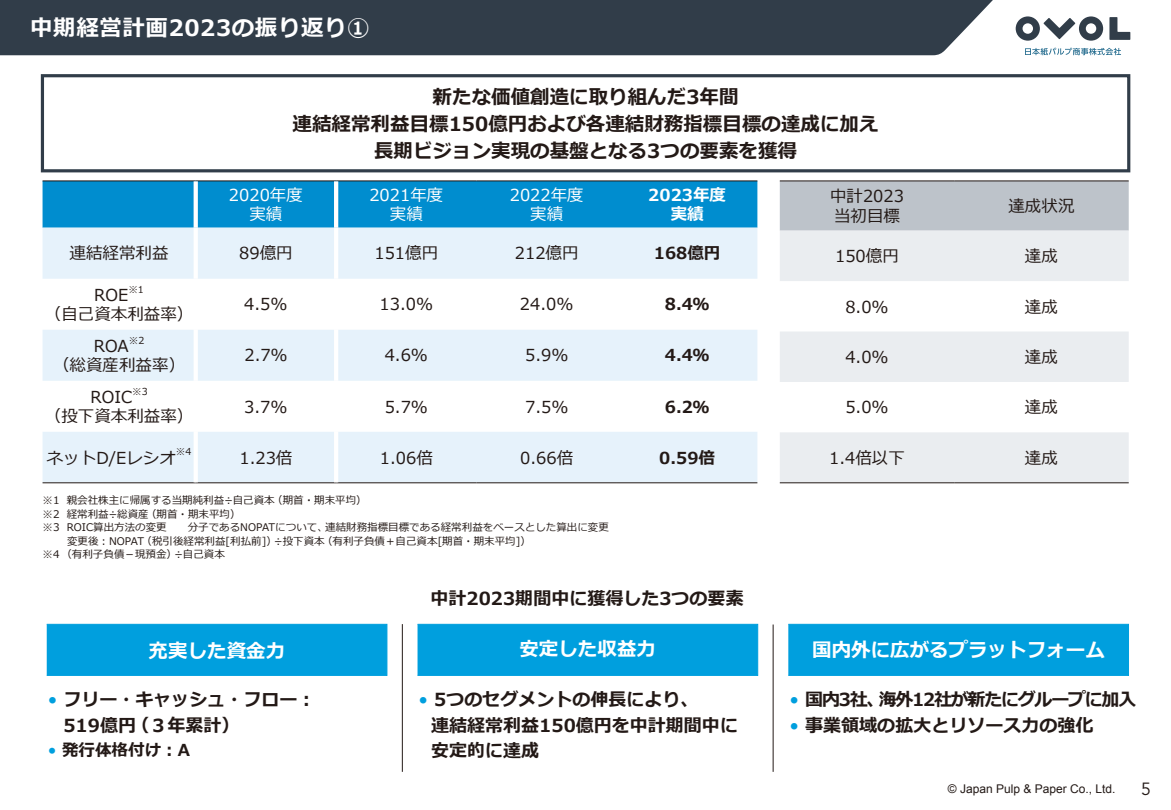
<style>
.page{position:relative;width:1171px;height:810px;background:#fff}
.page>*{position:absolute;margin:0;border:0;box-sizing:border-box;transform-origin:0 0}
.t1{font:700 22.5px "Meiryo";letter-spacing:.025em;color:#fff}
.t2{font:700 19.5px/27px "Meiryo";color:#231916;text-align:center}
.t3{font:700 19.5px "Meiryo";color:#fff}
.t4{font:700 18px/25.5px "Meiryo";color:#231916;text-align:center}
.t5{font:700 18px "Meiryo";letter-spacing:-.07em;color:#231916}
.t6{font:17.55px "Avenir LT Std";color:#231916}
.t7{font:16.5px "Meiryo";color:#231916}
.t8{font:700 16.5px "Meiryo";color:#231916}
.t9{font:16.5px/19.5px "Meiryo";color:#fff;text-align:center}
.t10{font:700 16.5px/19.5px "Meiryo";color:#fff;text-align:center}
.t11{font:12px "Arial";color:#231916}
.t12{font:10.5px/13.5px "Meiryo";color:#231916}
.t13{font:9.6px "Meiryo";color:#231916}
.s1{font-weight:400;color:#009fde}
</style>
<div class="page">
<div style="left:0;top:0;width:992px;height:55px;background:#313d49"></div>
<svg style="left:1109px;top:17px;width:21px;height:23px"></svg>
<svg style="left:1015px;top:16px;width:87px;height:25px"></svg>
<svg style="left:1025px;top:48px;width:95px;height:7px"></svg>
<svg style="left:40px;top:74px;width:1091px;height:99px"></svg>
<div style="left:43px;top:182px;width:714px;height:46px;background:#008dcf"></div>
<svg style="left:43px;top:228px;width:714px;height:254px;fill:#e6f2fb"></svg>
<hr style="left:43px;top:181px;width:153px;height:1px;background:#231916">
<hr style="left:196px;top:181px;width:140px;height:1px;background:#231916">
<hr style="left:336px;top:181px;width:140px;height:1px;background:#231916">
<hr style="left:476px;top:181px;width:141px;height:1px;background:#231916">
<hr style="left:617px;top:181px;width:140px;height:1px;background:#231916">
<hr style="left:43px;top:482px;width:153px;height:1px;background:#231916">
<hr style="left:196px;top:482px;width:140px;height:1px;background:#231916">
<hr style="left:336px;top:482px;width:140px;height:1px;background:#231916">
<hr style="left:476px;top:482px;width:141px;height:1px;background:#231916">
<hr style="left:617px;top:482px;width:140px;height:1px;background:#231916">
<div style="left:193px;top:181px;width:5px;height:47px;background:#fff"></div>
<hr style="left:334px;top:181px;width:4px;height:47px;background:#fff">
<div style="left:193px;top:228px;width:5px;height:51px;background:#fff"></div>
<hr style="left:334px;top:228px;width:4px;height:51px;background:#fff">
<div style="left:193px;top:279px;width:5px;height:51px;background:#fff"></div>
<hr style="left:334px;top:279px;width:4px;height:51px;background:#fff">
<div style="left:193px;top:330px;width:5px;height:51px;background:#fff"></div>
<hr style="left:334px;top:330px;width:4px;height:51px;background:#fff">
<div style="left:193px;top:381px;width:5px;height:51px;background:#fff"></div>
<hr style="left:334px;top:381px;width:4px;height:51px;background:#fff">
<div style="left:193px;top:432px;width:5px;height:50px;background:#fff"></div>
<hr style="left:334px;top:432px;width:4px;height:50px;background:#fff">
<div style="left:779px;top:182px;width:349px;height:49px;background:#bdc3ca"></div>
<svg style="left:780px;top:231px;width:348px;height:251px;fill:#eaedf0"></svg>
<hr style="left:779px;top:181px;width:175px;height:1px;background:#231916">
<hr style="left:954px;top:181px;width:174px;height:1px;background:#231916">
<hr style="left:779px;top:482px;width:175px;height:1px;background:#231916">
<hr style="left:954px;top:482px;width:174px;height:1px;background:#231916">
<div style="left:788px;top:624px;width:340px;height:52px;background:#009fde;border:1px solid #009fde"></div>
<div style="left:417px;top:624px;width:340px;height:52px;background:#009fde;border:1px solid #009fde"></div>
<hr style="left:402px;top:624px;width:1px;height:148px;background:#231916">
<hr style="left:772px;top:625px;width:1px;height:147px;background:#231916">
<div style="left:47px;top:624px;width:340px;height:52px;background:#009fde;border:1px solid #009fde"></div>
<h1 class="t1" style="left:30px;top:12px;width:341px">中期経営計画2023の振り返り1</h1>
<h3 class="t7" style="left:70px;top:242px;width:100px">連結経常利益</h3>
<p class="t13" style="left:128px;top:282px;width:17px">※1</p>
<h3 class="t7" style="left:94px;top:283px;width:36px">ROE</h3>
<h3 class="t7" style="left:45px;top:303px;width:150px">（自己資本利益率(</h3>
<p class="t13" style="left:129px;top:333px;width:17px">※2</p>
<h3 class="t7" style="left:94px;top:334px;width:36px">ROA</h3>
<h3 class="t7" style="left:53px;top:354px;width:134px">（総資産利益率(</h3>
<p class="t13" style="left:132px;top:384px;width:17px">※3</p>
<h3 class="t7" style="left:90px;top:385px;width:43px">ROIC</h3>
<h3 class="t7" style="left:45px;top:405px;width:150px">（投下資本利益率(</h3>
<p class="t13" style="left:176px;top:445px;width:17px">※4</p>
<h3 class="t7" style="left:47px;top:446px;width:130px">ネットD/Eレシオ</h3>
<h2 class="t2" style="left:292px;top:84px;width:587px">新たな価値創造に取り組んだ3年間<br>連結経常利益目標150億円および各連結財務指標目標の達成に加え長期ビジョン実現の基盤となる3つの要素を獲得</h2>
<h3 class="t9" style="left:229px;top:186px;width:75px">2020年度実績</h3>
<h3 class="t9" style="left:369px;top:186px;width:75px">2021年度実績</h3>
<h3 class="t9" style="left:509px;top:186px;width:75px">2022年度実績</h3>
<h3 class="t10" style="left:648px;top:186px;width:79px">2023年度実績</h3>
<h3 class="t8" style="left:653px;top:242px;width:68px">168億円</h3>
<h3 class="t7" style="left:239px;top:242px;width:55px">89億円</h3>
<h3 class="t7" style="left:374px;top:242px;width:65px">151億円</h3>
<h3 class="t7" style="left:514px;top:242px;width:65px">212億円</h3>
<h3 class="t7" style="left:829px;top:185px;width:75px">中計2023</h3>
<h3 class="t7" style="left:833px;top:204px;width:67px">当初目標</h3>
<h3 class="t7" style="left:835px;top:245px;width:65px">150億円</h3>
<h3 class="t7" style="left:244px;top:293px;width:45px">4.5%</h3>
<h3 class="t7" style="left:379px;top:293px;width:55px">13.0%</h3>
<h3 class="t7" style="left:520px;top:293px;width:55px">24.0%</h3>
<h3 class="t8" style="left:664px;top:293px;width:46px">8.4％</h3>
<h3 class="t7" style="left:845px;top:295px;width:45px">8.0%</h3>
<h3 class="t7" style="left:244px;top:344px;width:44px">2.7％</h3>
<h3 class="t7" style="left:384px;top:344px;width:45px">4.6%</h3>
<h3 class="t7" style="left:525px;top:344px;width:45px">5.9%</h3>
<h3 class="t8" style="left:664px;top:344px;width:46px">4.4％</h3>
<h3 class="t7" style="left:845px;top:345px;width:45px">4.0%</h3>
<h3 class="t7" style="left:244px;top:395px;width:45px">3.7%</h3>
<h3 class="t7" style="left:384px;top:395px;width:45px">5.7%</h3>
<h3 class="t7" style="left:525px;top:395px;width:45px">7.5%</h3>
<h3 class="t8" style="left:664px;top:395px;width:46px">6.2％</h3>
<h3 class="t7" style="left:845px;top:396px;width:45px">5.0%</h3>
<h3 class="t7" style="left:239px;top:446px;width:54px">1.23倍</h3>
<h3 class="t7" style="left:380px;top:446px;width:54px">1.06倍</h3>
<h3 class="t7" style="left:520px;top:446px;width:54px">0.66倍</h3>
<h3 class="t8" style="left:659px;top:446px;width:57px">0.59倍</h3>
<h3 class="t7" style="left:829px;top:446px;width:77px">1.4倍以下</h3>
<p class="t12" style="left:43px;top:494px;width:19px">※1</p>
<p class="t12" style="left:67px;top:494px;width:209px">親会社株主に帰属する当期純利益÷自己資本</p>
<p class="t12" style="left:272px;top:494px;width:96px">（期首・期末平均(</p>
<p class="t12" style="left:43px;top:508px;width:19px">※2</p>
<p class="t12" style="left:43px;top:521px;width:19px">※3</p>
<p class="t12" style="left:67px;top:508px;width:83px">経常利益÷総資産</p>
<p class="t12" style="left:146px;top:508px;width:96px">（期首・期末平均(</p>
<p class="t12" style="left:325px;top:521px;width:285px">連結財務指標目標である経常利益をベースとした算出に変更</p>
<p class="t12" style="left:67px;top:521px;width:262px">ROIC算出方法の変更　　分子であるNOPATについて、</p>
<p class="t12" style="left:322px;top:535px;width:210px">（有利子負債＋自己資本[期首・期末平均 ([</p>
<p class="t12" style="left:141px;top:535px;width:185px">（税引後経常利益[利払前]）÷投下資本</p>
<p class="t12" style="left:43px;top:535px;width:184px">　　変更後：NOPAT<br>※4 （有利子負債－現預金）÷自己資本</p>
<h3 class="t4" style="left:430px;top:586px;width:314px">中計2023期間中に獲得した3つの要素</h3>
<h3 class="t7" style="left:1008px;top:195px;width:67px">達成状況</h3>
<h3 class="t7" style="left:1024px;top:245px;width:34px">達成</h3>
<h3 class="t7" style="left:1024px;top:295px;width:34px">達成</h3>
<h3 class="t7" style="left:1024px;top:345px;width:34px">達成</h3>
<h3 class="t7" style="left:1024px;top:396px;width:34px">達成</h3>
<h3 class="t7" style="left:1024px;top:446px;width:34px">達成</h3>
<h2 class="t3" style="left:149px;top:638px;width:138px">充実した資金力</h2>
<h3 class="t4" style="left:48px;top:688px;width:269px"><span class="s1">•</span> フリー・キャッシュ・フロー：（３年累計(</h3>
<h3 class="t4" style="left:63px;top:713px;width:74px">519億円</h3>
<h3 class="t8" style="left:48px;top:738px;width:144px"><span class="s1">•</span> 発行体格付け：A</h3>
<h2 class="t3" style="left:519px;top:636px;width:138px">安定した収益力</h2>
<h2 class="t3" style="left:812px;top:637px;width:294px">国内外に広がるプラットフォーム</h2>
<h3 class="t4" style="left:431px;top:688px;width:308px;text-align:left;text-indent:-13px"><span class="s1">•</span> 5つのセグメントの伸長により、<br>連結経常利益150億円を中計期間中に安定的に達成</h3>
<h3 class="t5" style="left:878px;top:687px;width:259px">海外12社が新たにグループに加入</h3>
<h3 class="t4" style="left:789px;top:688px;width:96px"><span class="s1">•</span> 国内3社、</h3>
<h3 class="t4" style="left:789px;top:713px;width:305px"><span class="s1">•</span> 事業領域の拡大とリソース力の強化</h3>
<p class="t11" style="left:947px;top:781px;width:169px">© Japan Pulp &amp; Paper Co., Ltd.</p>
<h3 class="t6" style="left:1140px;top:778px;width:11px">5</h3>
</div>
